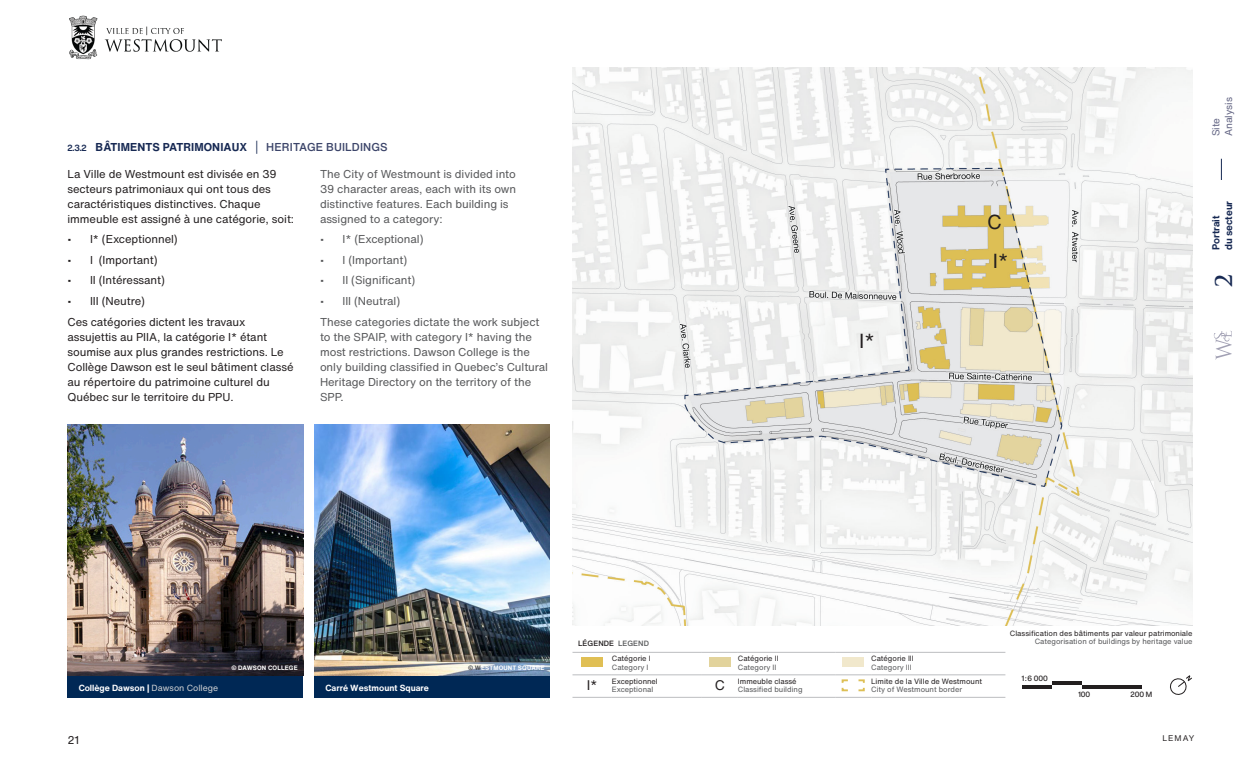
<style>
.page{position:relative;width:1260px;height:765px;background:#fff}
.page>*{position:absolute;margin:0;border:0;box-sizing:border-box;transform-origin:0 0}
.t1{font:600 22.5px "Trajan Pro 3";color:#172953}
._3__Texte_courant_FR{font:20px "Helvetica Now Text";color:#231f20}
._3__Texte_courant_FR-2{font:13.75px "Helvetica Now Text";color:#231f20}
._3__Texte_courant_FR-3{font:11.25px/15px "Helvetica Now Text";letter-spacing:-.005em;color:#231f20}
._3__Texte_courant_ENG{font:11.25px/15.1px "Helvetica Now Text";letter-spacing:-.005em;color:#57585a}
._2__Sous-titre_Niv_1_1_1_FR{font:700 11.25px "Helvetica Now Text";letter-spacing:.01em;color:#172953}
.t2{font:700 10px/12.5px "Helvetica Now Text";color:#172953}
.t3{font:10px/12.5px "Helvetica Now Text";color:#626483}
._5__Annotation{font:700 8.75px "Helvetica Now Text";color:#fff}
.t4{font:8.12px "Helvetica Now Text";letter-spacing:.12em;color:#231f20}
._6__CARTO_Legende_FR{font:7.5px "Helvetica Now Text";color:#231f20}
._6__CARTO_Legende_ENG{font:7.5px "Helvetica Now Text";color:#57585a}
.t5{font:500 7.5px "Helvetica Now Display";letter-spacing:-.01em;color:#231f20}
._5__Annotation-2{font:500 7.5px "Helvetica Now Text";letter-spacing:.01em;color:#231f20}
._5__ID_PHOTO_-_Description{font:700 6.25px "Helvetica Now Text";letter-spacing:.02em;color:#fff}
.s1{font-family:"Helvetica Now Display";font-size:8.75px}
.s2{font-weight:300;font-size:13.75px}
.s3{font-weight:500;color:#3c456a}
.s4{color:#4b4c4d}
.s5{font-weight:400;color:#d1d2d4}
.s6{color:#57585a}
</style>
<div class="page">
<img style="left:572px;top:68px;width:620px;height:558px">
<svg style="left:1214px;top:331px;width:18px;height:29px"></svg>
<svg style="left:1170px;top:675px;width:22px;height:20px"></svg>
<hr style="left:1022px;top:685px;width:30px;height:3px;background:#231f20">
<hr style="left:1052px;top:681px;width:30px;height:4px;background:#231f20">
<hr style="left:1082px;top:685px;width:60px;height:3px;background:#231f20">
<img style="left:68px;top:425px;width:235px;height:251px">
<img style="left:314px;top:425px;width:236px;height:251px">
<div style="left:314px;top:676px;width:236px;height:22px;background:#002855"></div>
<div style="left:68px;top:676px;width:235px;height:22px;background:#002855"></div>
<hr style="left:572px;top:652px;width:40px;height:1px;background:#bcbdc0">
<hr style="left:612px;top:652px;width:90px;height:1px;background:#bcbdc0">
<hr style="left:702px;top:652px;width:36px;height:1px;background:#bcbdc0">
<hr style="left:738px;top:652px;width:97px;height:1px;background:#bcbdc0">
<hr style="left:835px;top:652px;width:36px;height:1px;background:#bcbdc0">
<hr style="left:871px;top:652px;width:134px;height:1px;background:#bcbdc0">
<hr style="left:572px;top:675px;width:40px;height:1px;background:#bcbdc0">
<hr style="left:612px;top:675px;width:90px;height:1px;background:#bcbdc0">
<hr style="left:702px;top:675px;width:36px;height:1px;background:#bcbdc0">
<hr style="left:738px;top:675px;width:97px;height:1px;background:#bcbdc0">
<hr style="left:835px;top:675px;width:36px;height:1px;background:#bcbdc0">
<hr style="left:871px;top:675px;width:134px;height:1px;background:#bcbdc0">
<hr style="left:572px;top:697px;width:40px;height:1px;background:#bcbdc0">
<hr style="left:612px;top:697px;width:90px;height:1px;background:#bcbdc0">
<hr style="left:702px;top:697px;width:36px;height:1px;background:#bcbdc0">
<hr style="left:738px;top:697px;width:97px;height:1px;background:#bcbdc0">
<hr style="left:835px;top:697px;width:36px;height:1px;background:#bcbdc0">
<hr style="left:871px;top:697px;width:134px;height:1px;background:#bcbdc0">
<div style="left:582px;top:657px;width:21px;height:10px;background:#e0bf54"></div>
<div style="left:709px;top:657px;width:22px;height:10px;background:#e2d39c"></div>
<div style="left:843px;top:657px;width:21px;height:10px;background:#f1e8cc"></div>
<svg style="left:841px;top:679px;width:24px;height:13px"></svg>
<img style="left:69px;top:15px;width:153px;height:45px">
<svg style="left:1221px;top:159px;width:1px;height:21px"></svg>
<p class="_2__Sous-titre_Niv_1_1_1_FR" style="left:68px;top:139px;width:322px"><span class="s1">2.3.2</span> BÂTIMENTS PATRIMONIAUX <span class="s2">|</span> <span class="s3">HERITAGE BUILDINGS</span></p>
<p class="_3__Texte_courant_FR-3" style="left:68px;top:166px;width:228px">La Ville de Westmount est divisée en 39 secteurs patrimoniaux qui ont tous des caractéristiques distinctives. Chaque immeuble est assigné à une catégorie, soit:</p>
<p class="_3__Texte_courant_FR-3" style="left:68px;top:231px;width:112px">• I* (Exceptionnel)</p>
<p class="_3__Texte_courant_FR-3" style="left:68px;top:252px;width:92px">• I (Important)</p>
<p class="_3__Texte_courant_FR-3" style="left:68px;top:273px;width:99px">• II (Intéressant)</p>
<p class="_3__Texte_courant_FR-3" style="left:68px;top:293px;width:79px">• III (Neutre)</p>
<p class="_3__Texte_courant_FR-3" style="left:68px;top:314px;width:228px">Ces catégories dictent les travaux assujettis au PIIA, la catégorie I* étant soumise aux plus grandes restrictions. Le Collège Dawson est le seul bâtiment classé au répertoire du patrimoine culturel du Québec sur le territoire du PPU.</p>
<p class="_3__Texte_courant_ENG" style="left:320px;top:166px;width:198px">The City of Westmount is divided into 39 character areas, each with its own distinctive features. Each building is assigned to a category:</p>
<p class="_3__Texte_courant_ENG" style="left:320px;top:231px;width:105px">• I* (Exceptional)</p>
<p class="_3__Texte_courant_ENG" style="left:320px;top:252px;width:89px">• I (Important)</p>
<p class="_3__Texte_courant_ENG" style="left:320px;top:273px;width:97px">• II (Significant)</p>
<p class="_3__Texte_courant_ENG" style="left:320px;top:293px;width:82px">• III (Neutral)</p>
<p class="_3__Texte_courant_ENG" style="left:320px;top:314px;width:230px">These categories dictate the work subject to the SPAIP, with category I* having the most restrictions. Dawson College is the only building classified in Quebec’s Cultural Heritage Directory on the territory of the SPP.</p>
<p class="_3__Texte_courant_FR" style="left:859px;top:326px;width:18px">I*</p>
<p class="_3__Texte_courant_FR" style="left:987px;top:206px;width:16px">C</p>
<p class="_3__Texte_courant_FR" style="left:993px;top:246px;width:18px">I*</p>
<p class="t3" style="left:1209px;top:136px;width:41px;rotate:-90deg">Site<br>Analysis</p>
<p class="t2" style="left:1209px;top:250px;width:51px;rotate:-90deg">Portrait<br>du secteur</p>
<h1 class="t1" style="left:1208px;top:287px;width:14px;rotate:-90deg">2</h1>
<p class="_5__ID_PHOTO_-_Description" style="left:231px;top:663px;width:68px">© DAWSON COLLEGE</p>
<p class="_5__ID_PHOTO_-_Description" style="left:468px;top:663px;width:78px"><span class="s4">© W</span>ESTMOUNT SQUARE</p>
<p class="_5__Annotation" style="left:79px;top:681px;width:141px">Collège Dawson | <span class="s5">Dawson College</span></p>
<p class="_5__Annotation" style="left:325px;top:681px;width:105px">Carré Westmount Square</p>
<p class="_5__Annotation-2" style="left:578px;top:638px;width:72px">LÉGENDE <span class="s6">LEGEND</span></p>
<p class="_6__CARTO_Legende_FR" style="left:612px;top:653px;width:40px">Catégorie I</p>
<p class="_6__CARTO_Legende_ENG" style="left:612px;top:662px;width:38px">Category I</p>
<p class="_3__Texte_courant_FR-2" style="left:587px;top:674px;width:13px">I*</p>
<p class="_6__CARTO_Legende_FR" style="left:612px;top:675px;width:47px">Exceptionnel</p>
<p class="_6__CARTO_Legende_ENG" style="left:612px;top:684px;width:43px">Exceptional</p>
<p class="_6__CARTO_Legende_FR" style="left:738px;top:653px;width:42px">Catégorie II</p>
<p class="_6__CARTO_Legende_ENG" style="left:738px;top:662px;width:40px">Category II</p>
<p class="_3__Texte_courant_FR-2" style="left:715px;top:674px;width:12px">C</p>
<p class="_6__CARTO_Legende_FR" style="left:738px;top:675px;width:60px">Immeuble classé</p>
<p class="_6__CARTO_Legende_ENG" style="left:738px;top:684px;width:66px">Classified building</p>
<p class="_6__CARTO_Legende_FR" style="left:871px;top:653px;width:44px">Catégorie III</p>
<p class="_6__CARTO_Legende_ENG" style="left:871px;top:662px;width:42px">Category III</p>
<p class="_6__CARTO_Legende_FR" style="left:871px;top:675px;width:112px">Limite de la Ville de Westmount</p>
<p class="_6__CARTO_Legende_ENG" style="left:871px;top:684px;width:92px">City of Westmount border</p>
<p class="_6__CARTO_Legende_FR" style="left:1010px;top:627px;width:184px">Classification des bâtiments par valeur patrimoniale</p>
<p class="_6__CARTO_Legende_ENG" style="left:1035px;top:636px;width:159px">Categorisation of buildings by heritage value</p>
<p class="t5" style="left:1021px;top:673px;width:28px">1 : 6 000</p>
<p class="t5" style="left:1078px;top:690px;width:14px">100</p>
<p class="t5" style="left:1131px;top:689px;width:23px">200 M</p>
<p class="_3__Texte_courant_FR-3" style="left:68px;top:732px;width:14px">21</p>
<p class="t4" style="left:1162px;top:732px;width:33px">LEMAY</p>
</div>
